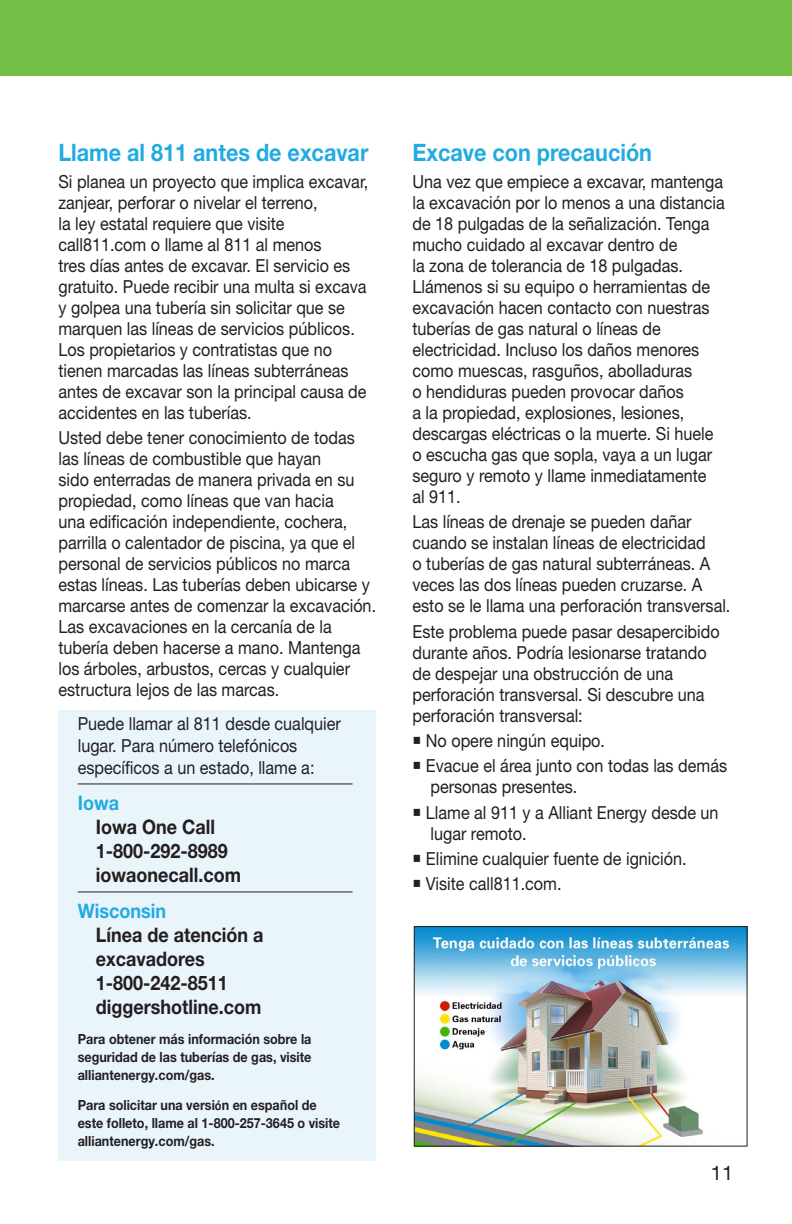
<style>
.page{position:relative;width:792px;height:1224px;background:#fff}
.page>*{position:absolute;margin:0;border:0;box-sizing:border-box;transform-origin:0 0}
.Blue_Subhead{font:700 24px "Helvetica Neue LT Pro";color:#22abe2;scale:.9 1}
.t1{font:700 20px/24px "Helvetica Neue LT Pro";color:#231f20;scale:.9 1}
.t2{font:700 20px "Helvetica Neue LT Pro";color:#22abe2;scale:.9 1}
.t3{font:20px "Helvetica Neue LT Pro";color:#231f20}
.body_copy{font:18px/21px "Helvetica Neue LT Pro";color:#231f20;scale:.9 1}
.t4{font:700 14px/18px "Helvetica Neue LT Pro";color:#231f20;text-align:justify;scale:.9 1}
.s1{font-family:"Calibri"}
.s2{font-family:"Arial"}
</style>
<div class="page">
<div style="left:0;top:0;width:792px;height:76px;background:#74bf45"></div>
<div style="left:58px;top:710px;width:318px;height:451px;background:#eaf4fb"></div>
<hr style="left:78px;top:783px;width:275px;height:1px;background:#231f20">
<hr style="left:78px;top:891px;width:275px;height:1px;background:#231f20">
<img style="left:416px;top:928px;width:329px;height:216px">
<div style="left:414px;top:926px;width:333px;height:220px;border:1px solid #231f20"></div>
<p class="Blue_Subhead" style="left:58px;top:138px;width:346px">Llame al 811 antes de excavar</p>
<p class="body_copy" style="left:58px;top:171px;width:346px">Si planea un proyecto que implica excavar, zanjear, perforar o nivelar el terreno,<br>la ley estatal requiere que visite call811.com o llame al 811 al menos<br>tres días antes de excavar. El servicio es gratuito. Puede recibir una multa si excava y golpea una tubería sin solicitar que se marquen las líneas de servicios públicos.<br>Los propietarios y contratistas que no tienen marcadas las líneas subterráneas antes de excavar son la principal causa de accidentes en las tuberías.</p>
<p class="body_copy" style="left:58px;top:427px;width:355px">Usted debe tener conocimiento de todas las líneas de combustible que hayan<br>sido enterradas de manera privada en su propiedad, como líneas que van hacia<br>una edificación independiente, cochera, parrilla o calentador de piscina, ya que el personal de servicios públicos no marca estas líneas. Las tuberías deben ubicarse y marcarse antes de comenzar la excavación.<br>Las excavaciones en la cercanía de la tubería deben hacerse a mano. Mantenga los árboles, arbustos, cercas y cualquier estructura lejos de las marcas.</p>
<p class="body_copy" style="left:78px;top:713px;width:294px;line-height:22px">Puede llamar al 811 desde cualquier lugar. Para número telefónicos específicos a un estado, llame a:</p>
<p class="t2" style="left:78px;top:791px;width:47px">Iowa</p>
<p class="t1" style="left:96px;top:815px;width:163px">Iowa One Call<br>1-800-292-8989 iowaonecall.com</p>
<p class="t2" style="left:78px;top:899px;width:100px">Wisconsin</p>
<p class="t1" style="left:96px;top:923px;width:188px">Línea de atención a excavadores<br>1-800-242-8511 diggershotline.com</p>
<p class="t4" style="left:78px;top:1030px;width:261px">Para obtener más información sobre la seguridad de las tuberías de gas, visite alliantenergy.com/gas.</p>
<p class="t4" style="left:78px;top:1096px;width:293px;text-align:left">Para solicitar una versi<span class="s1">ó</span>n en espa<span class="s2">ñ</span>ol de este folleto, llame al 1-800-257-3645 o visite alliantenergy.com/gas.</p>
<p class="Blue_Subhead" style="left:412px;top:138px;width:268px">Excave con precaución</p>
<p class="body_copy" style="left:412px;top:171px;width:349px">Una vez que empiece a excavar, mantenga la excavación por lo menos a una distancia de 18 pulgadas de la señalización. Tenga mucho cuidado al excavar dentro de<br>la zona de tolerancia de 18 pulgadas.<br>Llámenos si su equipo o herramientas de excavación hacen contacto con nuestras tuberías de gas natural o líneas de electricidad. Incluso los daños menores como muescas, rasguños, abolladuras<br>o hendiduras pueden provocar daños<br>a la propiedad, explosiones, lesiones, descargas eléctricas o la muerte. Si huele o escucha gas que sopla, vaya a un lugar seguro y remoto y llame inmediatamente<br>al 911.</p>
<p class="body_copy" style="left:412px;top:511px;width:355px">Las líneas de drenaje se pueden dañar cuando se instalan líneas de electricidad<br>o tuberías de gas natural subterráneas. A veces las dos líneas pueden cruzarse. A esto se le llama una perforación transversal.</p>
<p class="body_copy" style="left:412px;top:620px;width:343px">Este problema puede pasar desapercibido durante años. Podría lesionarse tratando de despejar una obstrucción de una perforación transversal. Si descubre una perforación transversal:</p>
<p class="body_copy" style="left:412px;top:730px;width:216px">○ No opere ningún equipo.</p>
<p class="body_copy" style="left:430px;top:755px;width:331px;text-indent:-18px">○ Evacue el área junto con todas las demás personas presentes.</p>
<p class="body_copy" style="left:430px;top:801px;width:322px;text-indent:-18px">○ Llame al 911 y a Alliant Energy desde un lugar remoto.</p>
<p class="body_copy" style="left:412px;top:848px;width:306px">○ Elimine cualquier fuente de ignición.</p>
<p class="body_copy" style="left:412px;top:873px;width:167px">○ Visite call811.com.</p>
<p class="t3" style="left:711px;top:1161px;width:24px">11</p>
</div>
